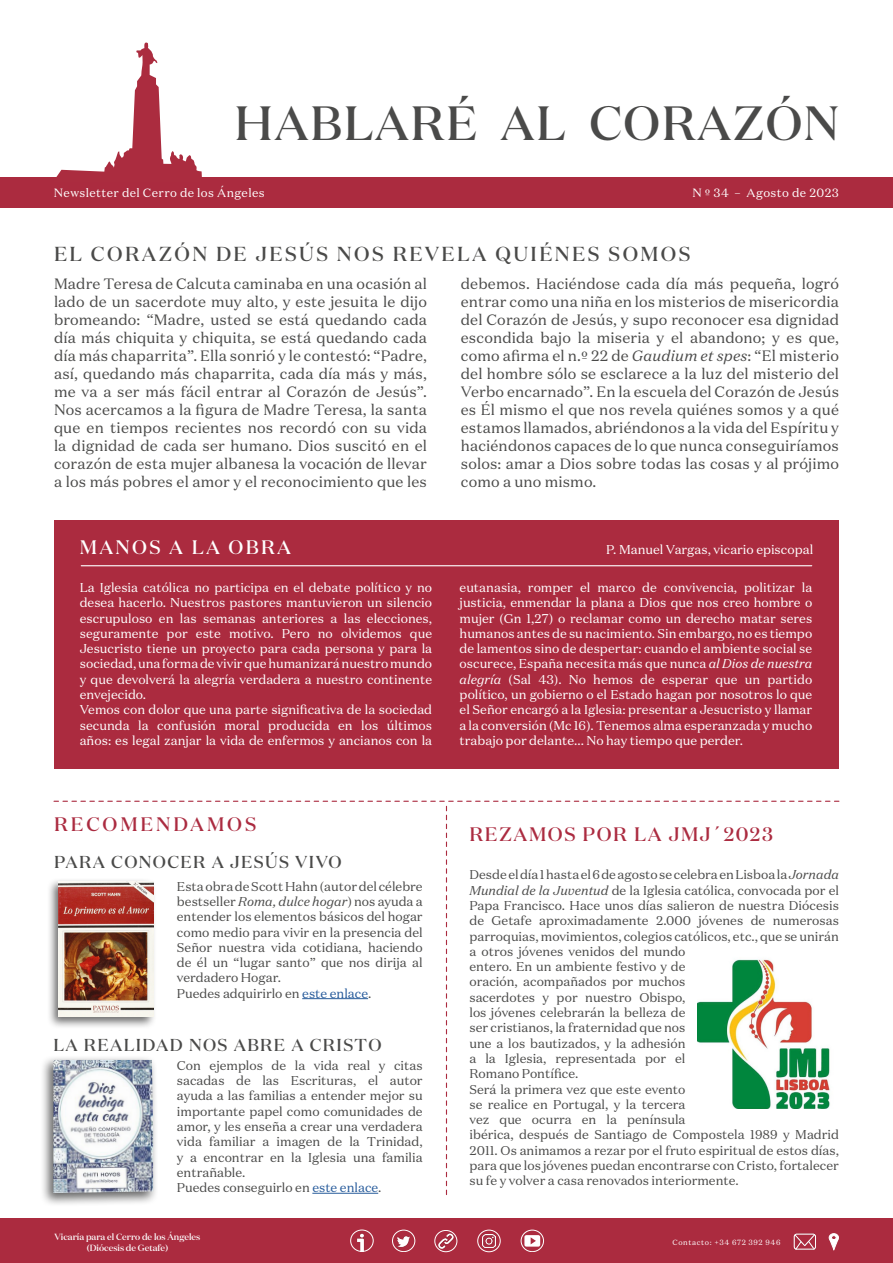
<style>
.page{position:relative;width:893px;height:1263px;background:#fff}
.page>*{position:absolute;margin:0;border:0;box-sizing:border-box;transform-origin:0 0}
.t1{font:500 48px "Domaine Display";letter-spacing:.03em;color:#4a4a49}
.t2{font:500 20.25px "Domaine Display";letter-spacing:.12em;color:#4a4a49}
.t3{font:500 19.5px "Domaine Display";letter-spacing:.09em;color:#ab2b40}
.t4{font:500 19.5px "Domaine Display";letter-spacing:.12em;color:#fff}
.t5{font:500 19.5px "Domaine Display";letter-spacing:.15em;color:#ab2b40}
.t6{font:500 17.25px "Domaine Display";letter-spacing:.08em;color:#4a4a49}
.t7{font:15px/18px "Domaine Text";letter-spacing:.01em;color:#4a4a49;text-align:justify}
.t8{font:12.75px/15.3px "Domaine Text";color:#4a4a49}
.t9{font:12.75px/15.3px "Domaine Text";color:#fff}
.t10{font:12px "Domaine Text";letter-spacing:.03em;color:#fff}
.t11{font:500 9px/10.8px "Domaine Display";color:#fff;text-align:center}
.t12{font:7.5px "Domaine Text";letter-spacing:.08em;color:#fff}
.s1{font-style:italic}
.s2{color:#275b9b}
</style>
<div class="page">
<div style="left:0;top:177px;width:893px;height:30px;background:#ab2b3f"></div>
<div style="left:54px;top:520px;width:785px;height:249px;background:#ab2b3f"></div>
<svg style="left:56px;top:42px;width:146px;height:135px"></svg>
<svg style="left:54px;top:801px;width:785px;height:393px"></svg>
<hr style="left:81px;top:565px;width:731px;height:1px;background:#fff">
<div style="left:0;top:1218px;width:893px;height:45px;background:#ab2b3f"></div>
<div style="left:47px;top:877px;width:110px;height:152px;background:#000;opacity:.58"></div>
<img style="left:59px;top:881px;width:94px;height:136px">
<div style="left:40px;top:1055px;width:118px;height:151px;background:#000;opacity:.6"></div>
<img style="left:53px;top:1060px;width:100px;height:133px">
<svg style="left:829px;top:1233px;width:9px;height:17px"></svg>
<div style="left:521px;top:1230px;width:23px;height:22px;border:1px solid #fff;border-radius:50%"></div>
<div style="left:524px;top:1235px;width:16px;height:11px;background:#fff;border-radius:2px"></div>
<svg style="left:531px;top:1237px;width:5px;height:7px"></svg>
<div style="left:392px;top:1230px;width:23px;height:22px;border:1px solid #fff;border-radius:50%"></div>
<img style="left:395px;top:1232px;width:18px;height:18px">
<div style="left:477px;top:1230px;width:23px;height:22px;border:1px solid #fff;border-radius:50%"></div>
<svg style="left:483px;top:1235px;width:12px;height:12px"></svg>
<img style="left:436px;top:1231px;width:20px;height:20px">
<div style="left:435px;top:1230px;width:22px;height:22px;border:1px solid #fff;border-radius:50%"></div>
<div style="left:350px;top:1230px;width:23px;height:22px;border:1px solid #fff;border-radius:50%"></div>
<img style="left:351px;top:1231px;width:21px;height:21px">
<img style="left:793px;top:1234px;width:23px;height:15px">
<div style="left:794px;top:1234px;width:22px;height:15px;border:1px solid #fff;border-radius:2px"></div>
<svg style="left:794px;top:1234px;width:21px;height:16px"></svg>
<img style="left:697px;top:954px;width:141px;height:155px">
<h1 class="t1" style="left:235px;top:93px;width:606px">HABLARÉ AL CORAZÓN</h1>
<p class="t10" style="left:54px;top:186px;width:212px">Newsletter del Cerro de los Ángeles</p>
<p class="t10" style="left:692px;top:186px;width:148px">N º 34 – Agosto de 2023</p>
<h2 class="t2" style="left:54px;top:241px;width:638px">EL CORAZÓN DE JESÚS NOS REVELA QUIÉNES SOMOS</h2>
<p class="t7" style="left:54px;top:275px;width:374px">Madre Teresa de Calcuta caminaba en una ocasión al lado de un sacerdote muy alto, y este jesuita le dijo bromeando: “Madre, usted se está quedando cada día más chiquita y chiquita, se está quedando cada día más chaparrita”. Ella sonrió y le contestó: “Padre, así, quedando más chaparrita, cada día más y más, me va a ser más fácil entrar al Corazón de Jesús”.<br>Nos acercamos a la figura de Madre Teresa, la santa que en tiempos recientes nos recordó con su vida la dignidad de cada ser humano. Dios suscitó en el corazón de esta mujer albanesa la vocación de llevar a los más pobres el amor y el reconocimiento que les</p>
<p class="t7" style="left:461px;top:275px;width:380px">debemos. Haciéndose cada día más pequeña, logró entrar como una niña en los misterios de misericordia del Corazón de Jesús, y supo reconocer esa dignidad escondida bajo la miseria y el abandono; y es que, como afirma el n.º 22 de <span class="s1">Gaudium et spes</span>: “El misterio del hombre sólo se esclarece a la luz del misterio del Verbo encarnado”. En la escuela del Corazón de Jesús es Él mismo el que nos revela quiénes somos y a qué estamos llamados, abriéndonos a la vida del Espíritu y haciéndonos capaces de lo que nunca conseguiríamos solos: amar a Dios sobre todas las cosas y al prójimo como a uno mismo.</p>
<h3 class="t4" style="left:80px;top:535px;width:213px">MANOS A LA OBRA</h3>
<p class="t9" style="left:80px;top:580px;width:354px">La Iglesia católica no participa en el debate político y no desea hacerlo. Nuestros pastores mantuvieron un silencio escrupuloso en las semanas anteriores a las elecciones, seguramente por este motivo. Pero no olvidemos que Jesucristo tiene un proyecto para cada persona y para la sociedad, una forma de vivir que humanizará nuestro mundo y que devolverá la alegría verdadera a nuestro continente envejecido.<br>Vemos con dolor que una parte significativa de la sociedad secunda la confusión moral producida en los últimos años: es legal zanjar la vida de enfermos y ancianos con la</p>
<p class="t9" style="left:460px;top:580px;width:354px;text-align:justify">eutanasia, romper el marco de convivencia, politizar la justicia, enmendar la plana a Dios que nos creo hombre o mujer (Gn 1,27) o reclamar como un derecho matar seres humanos antes de su nacimiento. Sin embargo, no es tiempo de lamentos sino de despertar: cuando el ambiente social se oscurece, España necesita más que nunca <span class="s1">al Dios de nuestra alegría</span> (Sal 43). No hemos de esperar que un partido político, un gobierno o el Estado hagan por nosotros lo que el Señor encargó a la Iglesia: presentar a Jesucristo y llamar a la conversión (Mc 16). Tenemos alma esperanzada y mucho trabajo por delante... No hay tiempo que perder.</p>
<p class="t9" style="left:606px;top:542px;width:209px">P. Manuel Vargas, vicario episcopal</p>
<h3 class="t5" style="left:54px;top:812px;width:204px">RECOMENDAMOS</h3>
<h3 class="t3" style="left:469px;top:821px;width:305px">REZAMOS POR LA JMJ´2023</h3>
<h3 class="t6" style="left:54px;top:851px;width:289px">PARA CONOCER A JESÚS VIVO</h3>
<p class="t8" style="left:177px;top:878px;width:247px">Esta obra de Scott Hahn (autor del célebre bestseller <span class="s1">Roma, dulce hogar</span>) nos ayuda a entender los elementos básicos del hogar como medio para vivir en la presencia del Señor nuestra vida cotidiana, haciendo de él un “lugar santo” que nos dirija al verdadero Hogar.<br>Puedes adquirirlo en <span class="s2">este enlace</span>.</p>
<p class="t8" style="left:469px;top:867px;width:371px">Desde el día 1 hasta el 6 de agosto se celebra en Lisboa la <span class="s1">Jornada Mundial de la Juventud</span> de la Iglesia católica, convocada por el Papa Francisco. Hace unos días salieron de nuestra Diócesis de Getafe aproximadamente 2.000 jóvenes de numerosas parroquias, movimientos, colegios católicos, etc., que se unirán a otros jóvenes venidos del mundo<br>entero. En un ambiente festivo y de<br>oración, acompañados por muchos<br>sacerdotes y por nuestro Obispo,<br>los jóvenes celebrarán la belleza de<br>ser cristianos, la fraternidad que nos<br>une a los bautizados, y la adhesión<br>a la Iglesia, representada por el<br>Romano Pontífice.<br>Será la primera vez que este evento<br>se realice en Portugal, y la tercera<br>vez que ocurra en la península<br>ibérica, después de Santiago de Compostela 1989 y Madrid 2011. Os animamos a rezar por el fruto espiritual de estos días, para que los jóvenes puedan encontrarse con Cristo, fortalecer su fe y volver a casa renovados interiormente.</p>
<h3 class="t6" style="left:53px;top:1034px;width:330px">LA REALIDAD NOS ABRE A CRISTO</h3>
<p class="t8" style="left:177px;top:1057px;width:247px">Con ejemplos de la vida real y citas sacadas de las Escrituras, el autor ayuda a las familias a entender mejor su importante papel como comunidades de amor, y les enseña a crear una verdadera vida familiar a imagen de la Trinidad, y a encontrar en la Iglesia una familia entrañable.<br>Puedes conseguirlo en <span class="s2">este enlace</span>.</p>
<p class="t11" style="left:55px;top:1231px;width:147px">Vicaría para el Cerro de los Ángeles (Diócesis de Getafe)</p>
<p class="t12" style="left:672px;top:1237px;width:109px">Contacto: +34 672 392 946</p>
</div>
